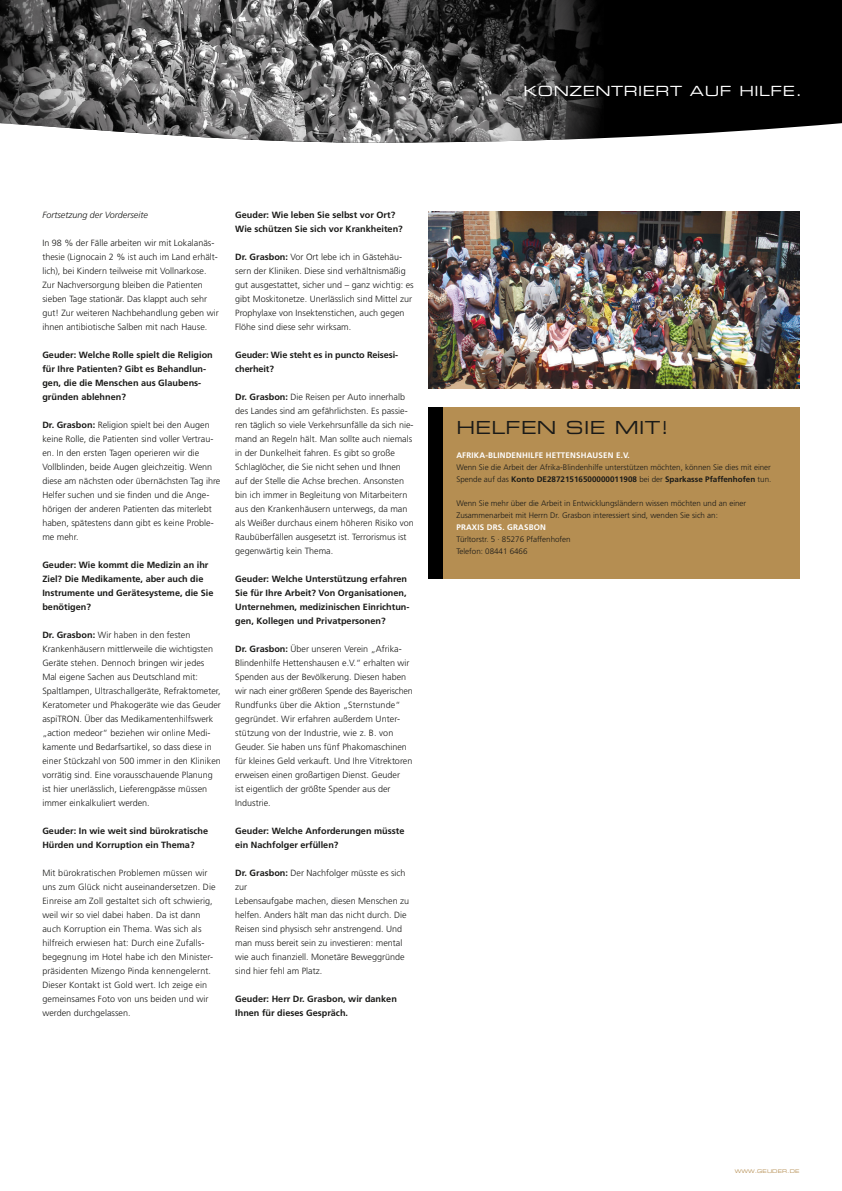
<style>
.page{position:relative;width:842px;height:1191px;background:#fff}
.page>*{position:absolute;margin:0;border:0;box-sizing:border-box;transform-origin:0 0}
.t1{font:18px "Eurostile LT Std Ex 2";letter-spacing:.02em;color:#1a1a18}
.t2{font:14px "Eurostile LT Std Ex 2";letter-spacing:.04em;color:#fff}
.t3{font:300 9px/14px "Frutiger LT Std";color:#1a1a18}
.t4{font:700 9px/14px "Frutiger LT Std";color:#1a1a18}
.t5{font:italic 300 9px "Frutiger LT Std";color:#1a1a18}
.t6{font:300 8px/12px "Frutiger LT Std";color:#1a1a18}
.t7{font:700 8px "Frutiger LT Std";letter-spacing:.02em;color:#fff}
.t8{font:5px "Eurostile LT Std Ex 2";letter-spacing:.02em;color:#b58e52}
.s1{font-weight:700}
</style>
<div class="page">
<img style="left:428px;top:211px;width:371px;height:177px">
<div style="left:442px;top:407px;width:357px;height:171px;background:#b58e52"></div>
<div style="left:428px;top:407px;width:14px;height:171px;background:#000"></div>
<div style="left:604px;top:0;width:238px;height:138px;background:#000"></div>
<img style="left:0;top:0;width:604px;height:143px">
<h2 class="t2" style="left:523px;top:81px;width:280px">KONZENTRIERT AUF HILFE.</h2>
<p class="t5" style="left:42px;top:210px;width:107px">Fortsetzung der Vorderseite</p>
<p class="t3" style="left:42px;top:236px;width:178px">In 98 % der Fälle arbeiten wir mit Lokalanäs&shy;thesie (Lignocain 2 % ist auch im Land erhält&shy;lich), bei Kindern teilweise mit Vollnarkose.<br>Zur Nachversorgung bleiben die Patienten sieben Tage stationär. Das klappt auch sehr gut! Zur weiteren Nachbehandlung geben wir ihnen antibiotische Salben mit nach Hause.</p>
<p class="t4" style="left:42px;top:348px;width:172px">Geuder: Welche Rolle spielt die Religion für Ihre Patienten? Gibt es Behandlun&shy;gen, die die Menschen aus Glaubens&shy;gründen ablehnen?</p>
<p class="t3" style="left:42px;top:418px;width:180px"><span class="s1">Dr. Grasbon:</span> Religion spielt bei den Augen keine Rolle, die Patienten sind voller Vertrau&shy;en. In den ersten Tagen operieren wir die Vollblinden, beide Augen gleichzeitig. Wenn diese am nächsten oder übernächsten Tag ihre Helfer suchen und sie finden und die Ange&shy;hörigen der anderen Patienten das miterlebt haben, spätestens dann gibt es keine Proble&shy;me mehr.</p>
<p class="t4" style="left:42px;top:558px;width:173px">Geuder: Wie kommt die Medizin an ihr<br>Ziel? Die Medikamente, aber auch die<br>Instrumente und Gerätesysteme, die Sie benötigen?</p>
<p class="t3" style="left:42px;top:628px;width:180px"><span class="s1">Dr. Grasbon:</span> Wir haben in den festen Krankenhäusern mittlerweile die wichtigsten Geräte stehen. Dennoch bringen wir jedes Mal eigene Sachen aus Deutschland mit:<br>Spaltlampen, Ultraschallgeräte, Refraktometer, Keratometer und Phakogeräte wie das Geuder aspiTRON. Über das Medikamentenhilfswerk „action medeor“ beziehen wir online Medi&shy;kamente und Bedarfsartikel, so dass diese in einer Stückzahl von 500 immer in den Kliniken vorrätig sind. Eine vorausschauende Planung ist hier unerlässlich, Lieferengpässe müssen immer einkalkuliert werden.</p>
<p class="t4" style="left:42px;top:824px;width:167px">Geuder: In wie weit sind bürokratische<br>Hürden und Korruption ein Thema?</p>
<p class="t3" style="left:42px;top:866px;width:175px">Mit bürokratischen Problemen müssen wir uns zum Glück nicht auseinandersetzen. Die Einreise am Zoll gestaltet sich oft schwierig, weil wir so viel dabei haben. Da ist dann auch Korruption ein Thema. Was sich als hilfreich erwiesen hat: Durch eine Zufalls&shy;begegnung im Hotel habe ich den Minister&shy;präsidenten Mizengo Pinda kennengelernt.<br>Dieser Kontakt ist Gold wert. Ich zeige ein gemeinsames Foto von uns beiden und wir werden durchgelassen.</p>
<p class="t4" style="left:235px;top:208px;width:169px">Geuder: Wie leben Sie selbst vor Ort?<br>Wie schützen Sie sich vor Krankheiten?</p>
<p class="t3" style="left:235px;top:250px;width:180px"><span class="s1">Dr. Grasbon:</span> Vor Ort lebe ich in Gästehäu&shy;sern der Kliniken. Diese sind verhältnismäßig gut ausgestattet, sicher und – ganz wichtig: es gibt Moskitonetze. Unerlässlich sind Mittel zur Prophylaxe von Insektenstichen, auch gegen Flöhe sind diese sehr wirksam.</p>
<p class="t4" style="left:235px;top:348px;width:165px">Geuder: Wie steht es in puncto Reisesi&shy;cherheit?</p>
<p class="t3" style="left:235px;top:390px;width:180px"><span class="s1">Dr. Grasbon:</span> Die Reisen per Auto innerhalb des Landes sind am gefährlichsten. Es passie&shy;ren täglich so viele Verkehrsunfälle da sich nie&shy;mand an Regeln hält. Man sollte auch niemals in der Dunkelheit fahren. Es gibt so große Schlaglöcher, die Sie nicht sehen und Ihnen auf der Stelle die Achse brechen. Ansonsten bin ich immer in Begleitung von Mitarbeitern aus den Krankenhäusern unterwegs, da man als Weißer durchaus einem höheren Risiko von Raubüberfällen ausgesetzt ist. Terrorismus ist gegenwärtig kein Thema.</p>
<p class="t4" style="left:235px;top:572px;width:176px">Geuder: Welche Unterstützung erfahren Sie für Ihre Arbeit? Von Organisationen, Unternehmen, medizinischen Einrichtun&shy;gen, Kollegen und Privatpersonen?</p>
<p class="t3" style="left:235px;top:642px;width:179px"><span class="s1">Dr. Grasbon:</span> Über unseren Verein „Afrika-Blindenhilfe Hettenshausen e.V.“ erhalten wir Spenden aus der Bevölkerung. Diesen haben wir nach einer größeren Spende des Bayerischen Rundfunks über die Aktion „Sternstunde“ gegründet. Wir erfahren außerdem Unter&shy;stützung von der Industrie, wie z. B. von Geuder. Sie haben uns fünf Phakomaschinen für kleines Geld verkauft. Und Ihre Vitrektoren erweisen einen großartigen Dienst. Geuder<br>ist eigentlich der größte Spender aus der Industrie.</p>
<p class="t4" style="left:235px;top:824px;width:171px">Geuder: Welche Anforderungen müsste ein Nachfolger erfüllen?</p>
<p class="t3" style="left:235px;top:866px;width:176px"><span class="s1">Dr. Grasbon:</span> Der Nachfolger müsste es sich zur<br>Lebensaufgabe machen, diesen Menschen zu helfen. Anders hält man das nicht durch. Die Reisen sind physisch sehr anstrengend. Und man muss bereit sein zu investieren: mental wie auch finanziell. Monetäre Beweggründe sind hier fehl am Platz.</p>
<p class="t4" style="left:235px;top:992px;width:163px">Geuder: Herr Dr. Grasbon, wir danken<br>Ihnen für dieses Gespräch.</p>
<h1 class="t1" style="left:456px;top:415px;width:214px">HELFEN SIE MIT!</h1>
<p class="t7" style="left:456px;top:451px;width:175px">AFRIKA-BLINDENHILFE HETTENSHAUSEN E.V.</p>
<p class="t6" style="left:456px;top:461px;width:317px">Wenn Sie die Arbeit der Afrika-Blindenhilfe unterstützen möchten, können Sie dies mit einer<br>Spende auf das <span class="s1">Konto DE28721516500000011908</span> bei der <span class="s1">Sparkasse Pfaffenhofen</span> tun.</p>
<p class="t6" style="left:456px;top:497px;width:291px">Wenn Sie mehr über die Arbeit in Entwicklungsländern wissen möchten und an einer<br>Zusammenarbeit mit Herrn Dr. Grasbon interessiert sind, wenden Sie sich an:</p>
<p class="t7" style="left:456px;top:523px;width:91px">PRAXIS DRS. GRASBON</p>
<p class="t6" style="left:456px;top:533px;width:116px">Türltorstr. 5 · 85276 Pfaffenhofen<br>Telefon: 08441 6466</p>
<p class="t8" style="left:735px;top:1167px;width:66px">WWW.GEUDER.DE</p>
</div>
